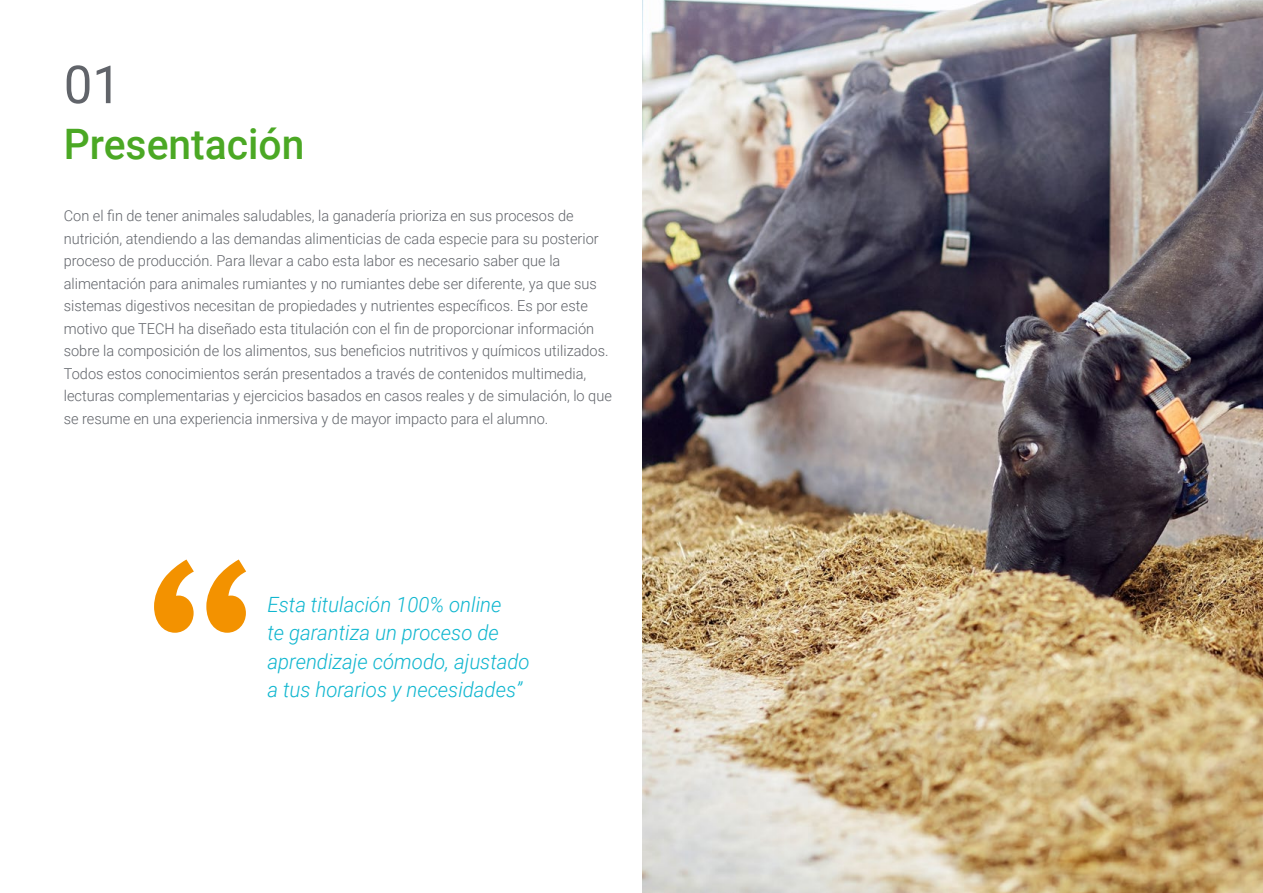
<style>
.page{position:relative;width:1263px;height:893px;background:#fff}
.page>*{position:absolute;margin:0;border:0;box-sizing:border-box;transform-origin:0 0}
.t1{font:52.5px "Roboto";color:#61646a}
.t2{font:500 42px "Roboto";color:#4ba824}
.t3{font:italic 300 21px/28.5px "Roboto";color:#0fb6cf}
.t4{font:300 15px/22.5px "Roboto";color:#61646a}
</style>
<div class="page">
<svg style="left:154px;top:559px;width:92px;height:74px"></svg>
<img style="left:642px;top:0;width:621px;height:893px">
<h1 class="t1" style="left:64px;top:48px;width:59px">01</h1>
<h2 class="t2" style="left:64px;top:115px;width:242px">Presentación</h2>
<p class="t4" style="left:64px;top:204px;width:550px">Con el fin de tener animales saludables, la ganadería prioriza en sus procesos de nutrición, atendiendo a las demandas alimenticias de cada especie para su posterior proceso de producción. Para llevar a cabo esta labor es necesario saber que la alimentación para animales rumiantes y no rumiantes debe ser diferente, ya que sus sistemas digestivos necesitan de propiedades y nutrientes específicos. Es por este motivo que TECH ha diseñado esta titulación con el fin de proporcionar información sobre la composición de los alimentos, sus beneficios nutritivos y químicos utilizados.<br>Todos estos conocimientos serán presentados a través de contenidos multimedia, lecturas complementarias y ejercicios basados en casos reales y de simulación, lo que se resume en una experiencia inmersiva y de mayor impacto para el alumno.</p>
<h3 class="t3" style="left:267px;top:589px;width:264px">Esta titulación 100% online<br>te garantiza un proceso de aprendizaje cómodo, ajustado a tus horarios y necesidades”</h3>
</div>
